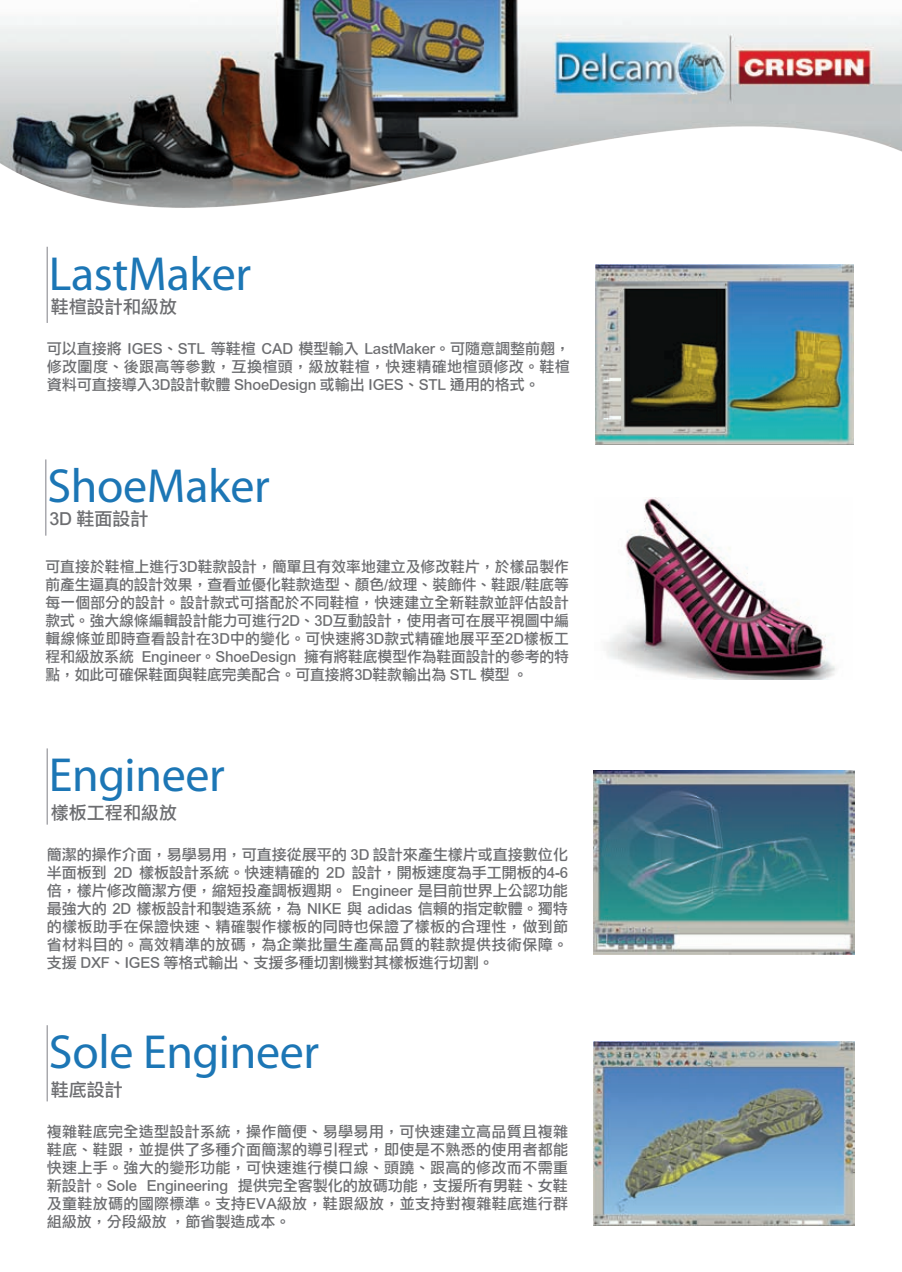
<style>
.page{position:relative;width:902px;height:1272px;background:#fff}
.page>*{position:absolute;margin:0;border:0;box-sizing:border-box;transform-origin:0 0}
.t1{font:48px "Myriad Pro";letter-spacing:-.005em;color:#1c76b5}
.t2{font:18px "DF Li Hei Md HK BF";color:#6c6d70}
.t3{font:15px/18px "DF Li Hei Md HK BF";color:#6c6d70;text-align:justify}
</style>
<div class="page">
<img style="left:0;top:0;width:901px;height:208px">
<img style="left:593px;top:770px;width:261px;height:184px">
<img style="left:595px;top:265px;width:258px;height:179px">
<img style="left:606px;top:497px;width:230px;height:183px">
<img style="left:593px;top:1041px;width:261px;height:184px">
<hr style="left:47px;top:247px;width:1px;height:76px;background:#7f7f86">
<hr style="left:45px;top:459px;width:1px;height:76px;background:#7f7f86">
<hr style="left:47px;top:748px;width:1px;height:76px;background:#7f7f86">
<hr style="left:47px;top:1025px;width:1px;height:76px;background:#7f7f86">
<h1 class="t1" style="left:49px;top:244px;width:204px">LastMaker</h1>
<p class="t2" style="left:51px;top:298px;width:128px">鞋楦設計和級放</p>
<p class="t3" style="left:47px;top:339px;width:525px">可以直接將 IGES、STL 等鞋楦 CAD 模型輸入 LastMaker。可隨意調整前翹，修改圍度、後跟高等參數，互換楦頭，級放鞋楦，快速精確地楦頭修改。鞋楦資料可直接導入3D設計軟體 ShoeDesign 或輸出 IGES、STL 通用的格式。</p>
<h1 class="t1" style="left:47px;top:456px;width:224px">ShoeMaker</h1>
<p class="t2" style="left:50px;top:510px;width:100px">3D 鞋面設計</p>
<p class="t3" style="left:45px;top:558px;width:525px">可直接於鞋楦上進行3D鞋款設計，簡單且有效率地建立及修改鞋片，於樣品製作前產生逼真的設計效果，查看並優化鞋款造型、顏色/紋理、裝飾件、鞋跟/鞋底等每一個部分的設計。設計款式可搭配於不同鞋楦，快速建立全新鞋款並評估設計款式。強大線條編輯設計能力可進行2D、3D互動設計，使用者可在展平視圖中編輯線條並即時查看設計在3D中的變化。可快速將3D款式精確地展平至2D樣板工程和級放系統 Engineer。ShoeDesign 擁有將鞋底模型作為鞋面設計的參考的特點，如此可確保鞋面與鞋底完美配合。可直接將3D鞋款輸出為 STL 模型 。</p>
<h1 class="t1" style="left:49px;top:745px;width:178px">Engineer</h1>
<p class="t2" style="left:51px;top:803px;width:128px">樣板工程和級放</p>
<p class="t3" style="left:47px;top:845px;width:522px">簡潔的操作介面，易學易用，可直接從展平的 3D 設計來產生樣片或直接數位化半面板到 2D 樣板設計系統。快速精確的 2D 設計，開板速度為手工開板的4-6倍，樣片修改簡潔方便，縮短投產調板週期。 Engineer 是目前世界上公認功能最強大的 2D 樣板設計和製造系統，為 NIKE 與 adidas 信賴的指定軟體。獨特的樣板助手在保證快速、精確製作樣板的同時也保證了樣板的合理性，做到節省材料目的。高效精準的放碼，為企業批量生產高品質的鞋款提供技術保障。支援 DXF、IGES 等格式輸出、支援多種切割機對其樣板進行切割。</p>
<h1 class="t1" style="left:49px;top:1022px;width:272px">Sole Engineer</h1>
<p class="t2" style="left:51px;top:1080px;width:74px">鞋底設計</p>
<p class="t3" style="left:47px;top:1123px;width:522px">複雜鞋底完全造型設計系統，操作簡便、易學易用，可快速建立高品質且複雜鞋底、鞋跟，並提供了多種介面簡潔的導引程式，即使是不熟悉的使用者都能快速上手。強大的變形功能，可快速進行模口線、頭蹺、跟高的修改而不需重新設計。Sole Engineering 提供完全客製化的放碼功能，支援所有男鞋、女鞋及童鞋放碼的國際標準。支持EVA級放，鞋跟級放，並支持對複雜鞋底進行群組級放，分段級放 ，節省製造成本。</p>
</div>
